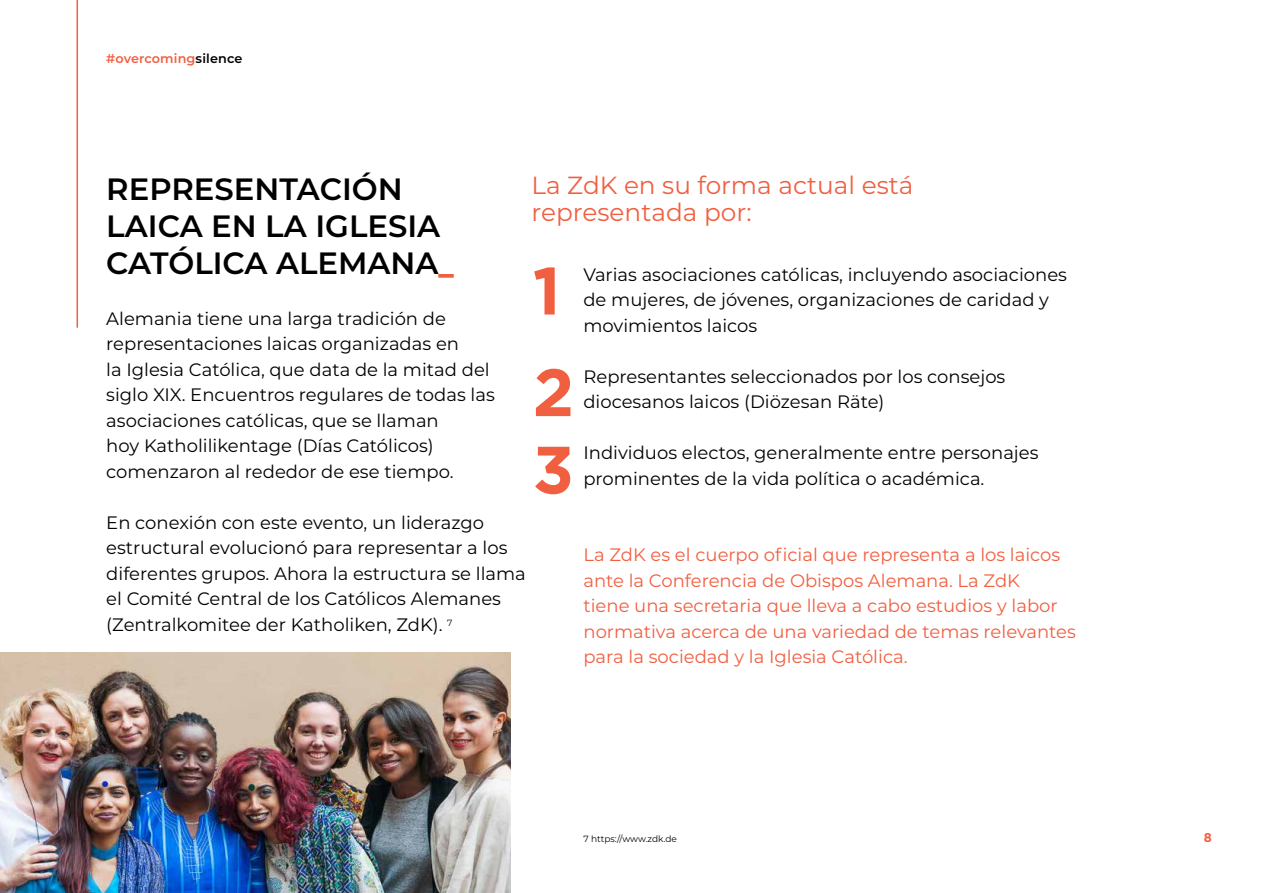
<style>
.page{position:relative;width:1263px;height:893px;background:#fff}
.page>*{position:absolute;margin:0;border:0;box-sizing:border-box;transform-origin:0 0}
.t1{font:700 66.75px/101.6px "Gotham";color:#f15f41}
.t2{font:600 30.75px/36.9px "Montserrat";color:#000}
.t3{font:24.75px/27px "Montserrat";color:#f15f41}
.t4{font:18px/25.5px "Montserrat";color:#000}
.t5{font:18px/25.5px "Montserrat";color:#f15f41}
.t6{font:600 12.75px "Montserrat";letter-spacing:.01em;color:#f15f41}
.t7{font:700 12.75px "Gotham";color:#f15f41}
.t8{font:9px "Montserrat";color:#000}
.s1{color:#000}
.s2{font-weight:900;color:#f15f41}
</style>
<div class="page">
<hr style="left:77px;top:0;width:1px;height:328px;background:#f15f41">
<img style="left:0;top:652px;width:510px;height:241px">
<p class="t6" style="left:106px;top:50px;width:138px">#overcoming<span class="s1">silence</span></p>
<h2 class="t2" style="left:106px;top:169px;width:349px">REPRESENTACIÓN<br>LAICA EN LA IGLESIA<br>CATÓLICA ALEMANA<span class="s2">_</span></h2>
<p class="t4" style="left:106px;top:305px;width:390px">Alemania tiene una larga tradición de representaciones laicas organizadas en<br>la Iglesia Católica, que data de la mitad del siglo XIX. Encuentros regulares de todas las asociaciones católicas, que se llaman<br>hoy Katholilikentage (Días Católicos) comenzaron al rededor de ese tiempo.</p>
<p class="t4" style="left:106px;top:509px;width:421px">En conexión con este evento, un liderazgo estructural evolucionó para representar a los diferentes grupos. Ahora la estructura se llama el Comité Central de los Católicos Alemanes (Zentralkomitee der Katholiken, ZdK). <sup>7</sup></p>
<h3 class="t3" style="left:531px;top:171px;width:383px">La ZdK en su forma actual está representada por:</h3>
<h1 class="t1" style="left:533px;top:240px;width:43px">1<br>2</h1>
<h1 class="t1" style="left:533px;top:419px;width:43px">3</h1>
<p class="t4" style="left:583px;top:261px;width:485px">Varias asociaciones católicas, incluyendo asociaciones de mujeres, de jóvenes, organizaciones de caridad y movimientos laicos</p>
<p class="t4" style="left:583px;top:363px;width:423px">Representantes seleccionados por los consejos diocesanos laicos (Diözesan Räte)</p>
<p class="t4" style="left:583px;top:439px;width:457px">Individuos electos, generalmente entre personajes prominentes de la vida política o académica.</p>
<p class="t5" style="left:583px;top:541px;width:494px">La ZdK es el cuerpo oficial que representa a los laicos ante la Conferencia de Obispos Alemana. La ZdK<br>tiene una secretaria que lleva a cabo estudios y labor normativa acerca de una variedad de temas relevantes para la sociedad y la Iglesia Católica.</p>
<p class="t8" style="left:583px;top:833px;width:95px">7 https://www.zdk.de</p>
<p class="t7" style="left:1204px;top:829px;width:10px">8</p>
</div>
